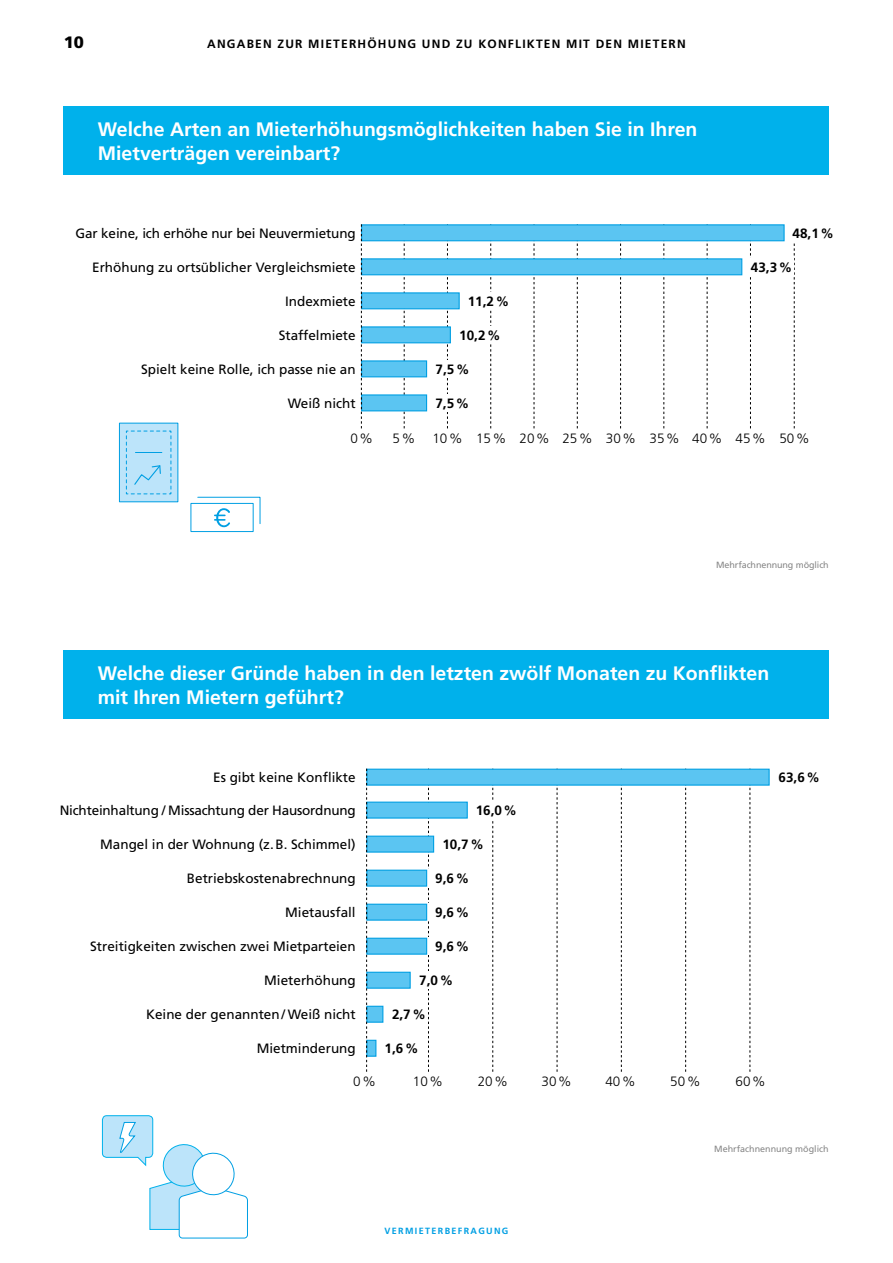
<style>
.page{position:relative;width:893px;height:1263px;background:#fff}
.page>*{position:absolute;margin:0;border:0;box-sizing:border-box;transform-origin:0 0}
.t1{font:700 19.5px/24px "Frutiger";color:#fff}
.t2{font:900 16.5px "Frutiger";color:#000}
.t3{font:13.5px "Frutiger";color:#000}
.t4{font:700 13.5px "Frutiger";color:#000}
.t5{font:300 13.5px "Frutiger";color:#000}
.t6{font:700 12px "Frutiger";letter-spacing:.1em;color:#000}
.t7{font:9px "Frutiger";letter-spacing:-.005em;color:#878787}
.t8{font:700 9px "Frutiger";letter-spacing:.15em;color:#009fe3}
</style>
<div class="page">
<div style="left:64px;top:651px;width:765px;height:68px;background:#00b1eb"></div>
<div style="left:64px;top:106px;width:765px;height:68px;background:#00b1eb"></div>
<div style="left:191px;top:503px;width:63px;height:29px;background:#fff;border:1px solid #009fe3"></div>
<svg style="left:197px;top:496px;width:64px;height:31px"></svg>
<div style="left:119px;top:423px;width:59px;height:79px;background:#bce4fa"></div>
<div style="left:119px;top:423px;width:59px;height:79px;border:1px solid #009fe3"></div>
<svg style="left:126px;top:430px;width:46px;height:65px"></svg>
<svg style="left:447px;top:241px;width:1px;height:187px"></svg>
<svg style="left:404px;top:241px;width:1px;height:187px"></svg>
<svg style="left:534px;top:241px;width:1px;height:187px"></svg>
<svg style="left:490px;top:241px;width:1px;height:187px"></svg>
<svg style="left:620px;top:241px;width:1px;height:187px"></svg>
<svg style="left:577px;top:241px;width:1px;height:187px"></svg>
<svg style="left:707px;top:241px;width:1px;height:187px"></svg>
<svg style="left:750px;top:241px;width:1px;height:187px"></svg>
<svg style="left:794px;top:243px;width:1px;height:185px"></svg>
<svg style="left:663px;top:241px;width:1px;height:187px"></svg>
<div style="left:459px;top:292px;width:55px;height:17px;background:#fff"></div>
<div style="left:361px;top:292px;width:99px;height:17px;background:#5bc5f2;border:1px solid #009fe3"></div>
<div style="left:427px;top:394px;width:50px;height:17px;background:#fff"></div>
<div style="left:361px;top:394px;width:66px;height:17px;background:#5bc5f2;border:1px solid #009fe3"></div>
<div style="left:427px;top:360px;width:62px;height:17px;background:#fff"></div>
<div style="left:361px;top:360px;width:66px;height:17px;background:#5bc5f2;border:1px solid #009fe3"></div>
<div style="left:451px;top:326px;width:51px;height:17px;background:#fff"></div>
<div style="left:361px;top:326px;width:90px;height:17px;background:#5bc5f2;border:1px solid #009fe3"></div>
<div style="left:742px;top:258px;width:51px;height:17px;background:#fff"></div>
<div style="left:361px;top:258px;width:381px;height:17px;background:#5bc5f2;border:1px solid #009fe3"></div>
<div style="left:361px;top:224px;width:424px;height:17px;background:#5bc5f2;border:1px solid #009fe3"></div>
<svg style="left:361px;top:224px;width:1px;height:204px"></svg>
<svg style="left:102px;top:1115px;width:146px;height:124px"></svg>
<svg style="left:557px;top:787px;width:1px;height:285px"></svg>
<svg style="left:492px;top:787px;width:1px;height:285px"></svg>
<svg style="left:428px;top:787px;width:1px;height:285px"></svg>
<svg style="left:685px;top:787px;width:1px;height:285px"></svg>
<svg style="left:750px;top:787px;width:1px;height:285px"></svg>
<svg style="left:621px;top:787px;width:1px;height:285px"></svg>
<div style="left:411px;top:972px;width:59px;height:17px;background:#fff"></div>
<div style="left:366px;top:972px;width:45px;height:17px;background:#5bc5f2;border:1px solid #009fe3"></div>
<div style="left:366px;top:1040px;width:10px;height:17px;background:#5bc5f2;border:1px solid #009fe3"></div>
<div style="left:366px;top:836px;width:68px;height:17px;background:#5bc5f2;border:1px solid #009fe3"></div>
<div style="left:366px;top:1006px;width:17px;height:17px;background:#5bc5f2;border:1px solid #009fe3"></div>
<div style="left:427px;top:904px;width:55px;height:17px;background:#fff"></div>
<div style="left:366px;top:904px;width:61px;height:17px;background:#5bc5f2;border:1px solid #009fe3"></div>
<div style="left:427px;top:938px;width:45px;height:17px;background:#fff"></div>
<div style="left:366px;top:938px;width:61px;height:17px;background:#5bc5f2;border:1px solid #009fe3"></div>
<div style="left:427px;top:870px;width:54px;height:17px;background:#fff"></div>
<div style="left:366px;top:870px;width:61px;height:17px;background:#5bc5f2;border:1px solid #009fe3"></div>
<div style="left:467px;top:801px;width:62px;height:18px;background:#fff"></div>
<div style="left:366px;top:801px;width:102px;height:18px;background:#5bc5f2;border:1px solid #009fe3"></div>
<div style="left:366px;top:769px;width:404px;height:17px;background:#5bc5f2;border:1px solid #009fe3"></div>
<svg style="left:366px;top:769px;width:1px;height:303px"></svg>
<p class="t2" style="left:64px;top:32px;width:22px">10</p>
<p class="t6" style="left:207px;top:37px;width:480px">ANGABEN ZUR MIETERHÖHUNG UND ZU KONFLIKTEN MIT DEN MIETERN</p>
<h1 class="t1" style="left:98px;top:117px;width:601px">Welche Arten an Mieterhöhungsmöglichkeiten haben Sie in Ihren<br>Mietverträgen vereinbart?</h1>
<p class="t3" style="left:76px;top:225px;width:282px">Gar keine, ich erhöhe nur bei Neuvermietung</p>
<p class="t4" style="left:793px;top:225px;width:43px">48,1%</p>
<p class="t3" style="left:92px;top:259px;width:265px">Erhöhung zu ortsüblicher Vergleichsmiete</p>
<p class="t4" style="left:751px;top:259px;width:43px">43,3%</p>
<p class="t3" style="left:285px;top:293px;width:72px">Indexmiete</p>
<p class="t4" style="left:468px;top:293px;width:43px">11,2%</p>
<p class="t3" style="left:279px;top:327px;width:79px">Staffelmiete</p>
<p class="t4" style="left:459px;top:327px;width:43px">10,2%</p>
<p class="t3" style="left:141px;top:361px;width:216px">Spielt keine Rolle, ich passe nie an</p>
<p class="t4" style="left:436px;top:361px;width:35px">7,5%</p>
<p class="t3" style="left:288px;top:395px;width:69px">Weiß nicht</p>
<p class="t4" style="left:435px;top:395px;width:35px">7,5%</p>
<p class="t5" style="left:350px;top:431px;width:24px">0%</p>
<p class="t5" style="left:393px;top:431px;width:24px">5%</p>
<p class="t5" style="left:432px;top:431px;width:379px">10% 15% 20% 25% 30% 35% 40% 45% 50%</p>
<p class="t7" style="left:716px;top:560px;width:114px">Mehrfachnennung möglich</p>
<h1 class="t1" style="left:98px;top:661px;width:673px">Welche dieser Gründe haben in den letzten zwölf Monaten zu Konflikten mit Ihren Mietern geführt?</h1>
<p class="t3" style="left:213px;top:769px;width:144px">Es gibt keine Konflikte</p>
<p class="t4" style="left:779px;top:769px;width:43px">63,6%</p>
<p class="t3" style="left:60px;top:802px;width:297px">Nichteinhaltung / Missachtung der Hausordnung</p>
<p class="t4" style="left:476px;top:802px;width:43px">16,0%</p>
<p class="t3" style="left:100px;top:836px;width:257px">Mangel in der Wohnung (z.B. Schimmel)</p>
<p class="t4" style="left:442px;top:836px;width:43px">10,7%</p>
<p class="t3" style="left:187px;top:870px;width:170px">Betriebskostenabrechnung</p>
<p class="t4" style="left:435px;top:870px;width:35px">9,6%</p>
<p class="t3" style="left:285px;top:904px;width:72px">Mietausfall</p>
<p class="t4" style="left:435px;top:904px;width:35px">9,6%</p>
<p class="t3" style="left:90px;top:939px;width:267px">Streitigkeiten zwischen zwei Mietparteien</p>
<p class="t4" style="left:435px;top:939px;width:35px">9,6%</p>
<p class="t3" style="left:264px;top:973px;width:93px">Mieterhöhung</p>
<p class="t4" style="left:419px;top:973px;width:35px">7,0%</p>
<p class="t3" style="left:146px;top:1007px;width:211px">Keine der genannten/ Weiß nicht</p>
<p class="t4" style="left:392px;top:1007px;width:35px">2,7%</p>
<p class="t3" style="left:257px;top:1041px;width:101px">Mietminderung</p>
<p class="t4" style="left:385px;top:1041px;width:35px">1,6%</p>
<p class="t5" style="left:353px;top:1074px;width:24px">0%</p>
<p class="t5" style="left:413px;top:1074px;width:32px">10%</p>
<p class="t5" style="left:478px;top:1074px;width:32px">20%</p>
<p class="t5" style="left:542px;top:1074px;width:32px">30%</p>
<p class="t5" style="left:605px;top:1074px;width:32px">40%</p>
<p class="t5" style="left:670px;top:1074px;width:32px">50%</p>
<p class="t5" style="left:735px;top:1074px;width:32px">60%</p>
<p class="t8" style="left:384px;top:1226px;width:125px">VERMIETERBEFRAGUNG</p>
<p class="t7" style="left:714px;top:1143px;width:116px">Mehrfachnennung möglich</p>
</div>
